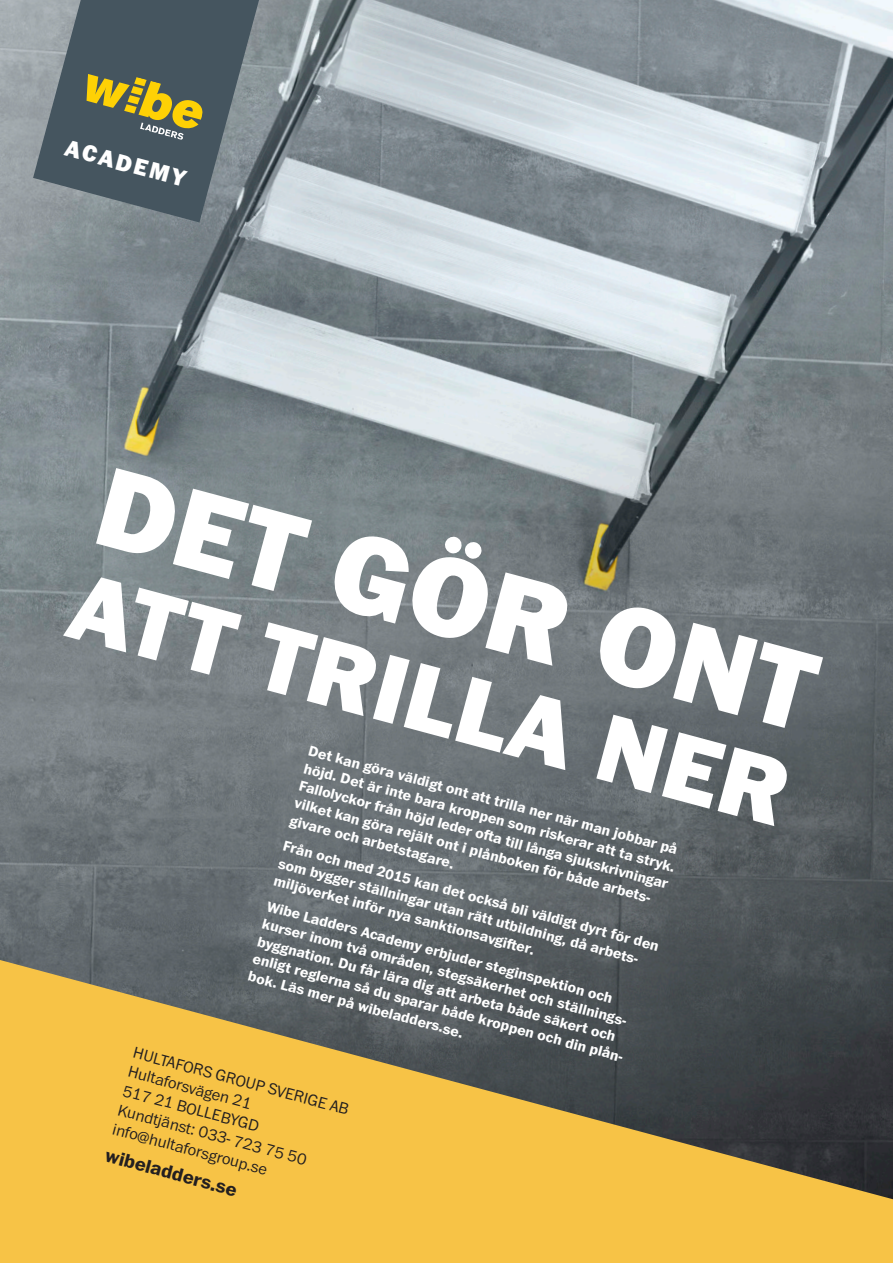
<style>
.page{position:relative;width:893px;height:1263px;background:#fff}
.page>*{position:absolute;margin:0;border:0;box-sizing:border-box;transform-origin:0 0}
.t1{font:900 117px "Franklin ITC Pro";color:#fff}
.t2{font:900 99px "Franklin ITC Pro";color:#fff}
.t3{font:900 24px "Franklin ITC Pro";color:#fff}
.Hi-vis_prod_namn{font:700 19.5px "Franklin ITC Pro";color:#231f20}
.Hi-vis_prod_namn-2{font:300 16.5px "Franklin ITC Pro";color:#231f20}
.brod_ingress{font:700 15px/18px "Franklin ITC Pro";color:#fff}
</style>
<div class="page">
<img style="left:0;top:0;width:893px;height:960px">
<svg style="left:32px;top:0;width:235px;height:223px;background:#5f6c74"></svg>
<svg style="left:87px;top:74px;width:117px;height:66px;background:#817e46"></svg>
<svg style="left:0;top:960px;width:893px;height:303px;background:#b19349"></svg>
<p class="t3" style="left:69px;top:133px;width:126px;rotate:15deg">ACADEMY</p>
<p class="t1" style="left:117px;top:437px;width:740px;rotate:15deg">DET GÖR ONT</p>
<p class="t2" style="left:88px;top:547px;width:741px;rotate:15deg">ATT TRILLA NER</p>
<p class="brod_ingress" style="left:311px;top:742px;width:385px;rotate:15deg">Det kan göra väldigt ont att trilla ner när man jobbar på höjd. Det är inte bara kroppen som riskerar att ta stryk.<br>Fallolyckor från höjd leder oft a till långa sjukskrivningar vilket kan göra rejält ont i plånboken för både arbets&shy;givare och arbetstagare.</p>
<p class="brod_ingress" style="left:286px;top:837px;width:390px;rotate:15deg">Från och med 2015 kan det också bli väldigt dyrt för den som bygger ställningar utan rätt utbildning, då arbets&shy;miljöverket inför nya sanktionsavgift er.</p>
<p class="brod_ingress" style="left:269px;top:898px;width:387px;rotate:15deg">Wibe Ladders Academy erbjuder steginspektion och kurser inom två områden, stegsäkerhet och ställnings&shy;byggnation. Du får lära dig att arbeta både säkert och enligt reglerna så du sparar både kroppen och din plån&shy;bok. Läs mer på wibeladders.se.</p>
<p class="Hi-vis_prod_namn-2" style="left:136px;top:1043px;width:224px;rotate:15deg">HULTAFORS GROUP SVERIGE AB</p>
<p class="Hi-vis_prod_namn-2" style="left:131px;top:1063px;width:129px;rotate:15deg">Hultaforsvägen 21</p>
<p class="Hi-vis_prod_namn-2" style="left:126px;top:1082px;width:142px;rotate:15deg">517 21 BOLLEBYGD</p>
<p class="Hi-vis_prod_namn-2" style="left:120px;top:1101px;width:196px;rotate:15deg">Kundtjänst: 033- 723 75 50</p>
<p class="Hi-vis_prod_namn-2" style="left:115px;top:1120px;width:161px;rotate:15deg">info@hultaforsgroup.se</p>
<p class="Hi-vis_prod_namn" style="left:109px;top:1144px;width:137px;rotate:15deg">wibeladders.se</p>
</div>
